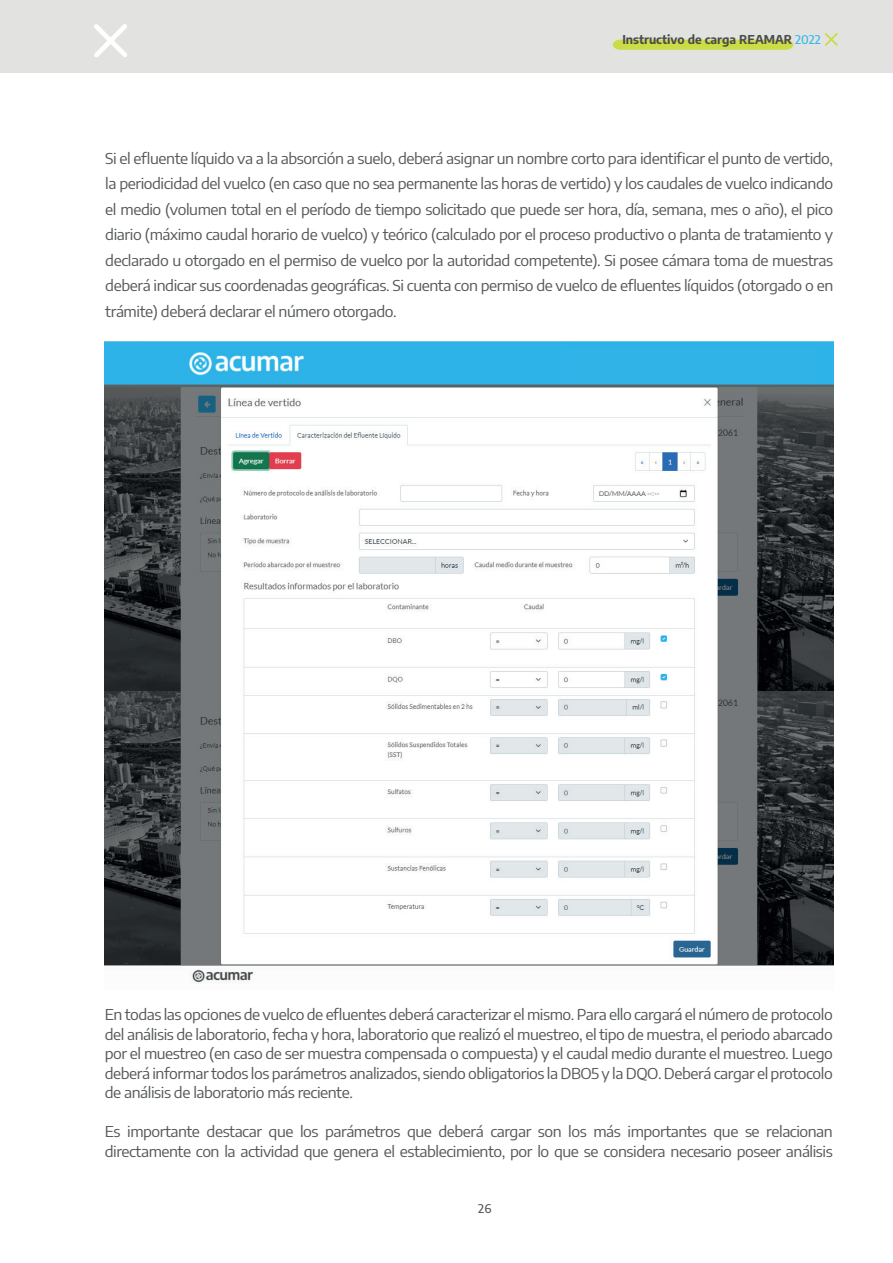
<style>
.page{position:relative;width:893px;height:1263px;background:#fff}
.page>*{position:absolute;margin:0;border:0;box-sizing:border-box;transform-origin:0 0}
.t1{font:15px/25.5px "Encode Sans";letter-spacing:-.03em;color:#545758;text-align:justify;scale:1.05 1}
.t2{font:700 12px "Encode Sans";color:#4b4c4d}
.t3{font:500 12px "Encode Sans";color:#545758}
.s1{font-weight:500;color:#33b9eb}
</style>
<div class="page">
<img style="left:104px;top:692px;width:729px;height:292px">
<img style="left:104px;top:342px;width:729px;height:348px">
<div style="left:567px;top:348px;width:249px;height:34px;background:#30b3e7"></div>
<div style="left:0;top:0;width:893px;height:72px;background:#e2e2e1"></div>
<svg style="left:613px;top:40px;width:180px;height:10px;background:#cbdc4b"></svg>
<svg style="left:94px;top:24px;width:33px;height:33px"></svg>
<svg style="left:825px;top:33px;width:13px;height:13px"></svg>
<p class="t2" style="left:622px;top:31px;width:200px">Instructivo de carga REAMAR <span class="s1">2022</span></p>
<p class="t1" style="left:105px;top:145px;width:695px">Si el efluente líquido va a la absorción a suelo, deberá asignar un nombre corto para identificar el punto de vertido, la periodicidad del vuelco (en caso que no sea permanente las horas de vertido) y los caudales de vuelco indicando el medio (volumen total en el período de tiempo solicitado que puede ser hora, día, semana, mes o año), el pico diario (máximo caudal horario de vuelco) y teórico (calculado por el proceso productivo o planta de tratamiento y declarado u otorgado en el permiso de vuelco por la autoridad competente). Si posee cámara toma de muestras deberá indicar sus coordenadas geográficas. Si cuenta con permiso de vuelco de efluentes líquidos (otorgado o en trámite) deberá declarar el número otorgado.</p>
<p class="t1" style="left:105px;top:1004px;width:695px;line-height:19.5px">En todas las opciones de vuelco de efluentes deberá caracterizar el mismo. Para ello cargará el número de protocolo del análisis de laboratorio, fecha y hora, laboratorio que realizó el muestreo, el tipo de muestra, el periodo abarcado por el muestreo (en caso de ser muestra compensada o compuesta) y el caudal medio durante el muestreo. Luego deberá informar todos los parámetros analizados, siendo obligatorios la DBO5 y la DQO. Deberá cargar el protocolo de análisis de laboratorio más reciente.</p>
<p class="t1" style="left:105px;top:1121px;width:695px;line-height:19.5px">Es importante destacar que los parámetros que deberá cargar son los más importantes que se relacionan directamente con la actividad que genera el establecimiento, por lo que se considera necesario poseer análisis</p>
<p class="t3" style="left:478px;top:1200px;width:15px">26</p>
</div>
